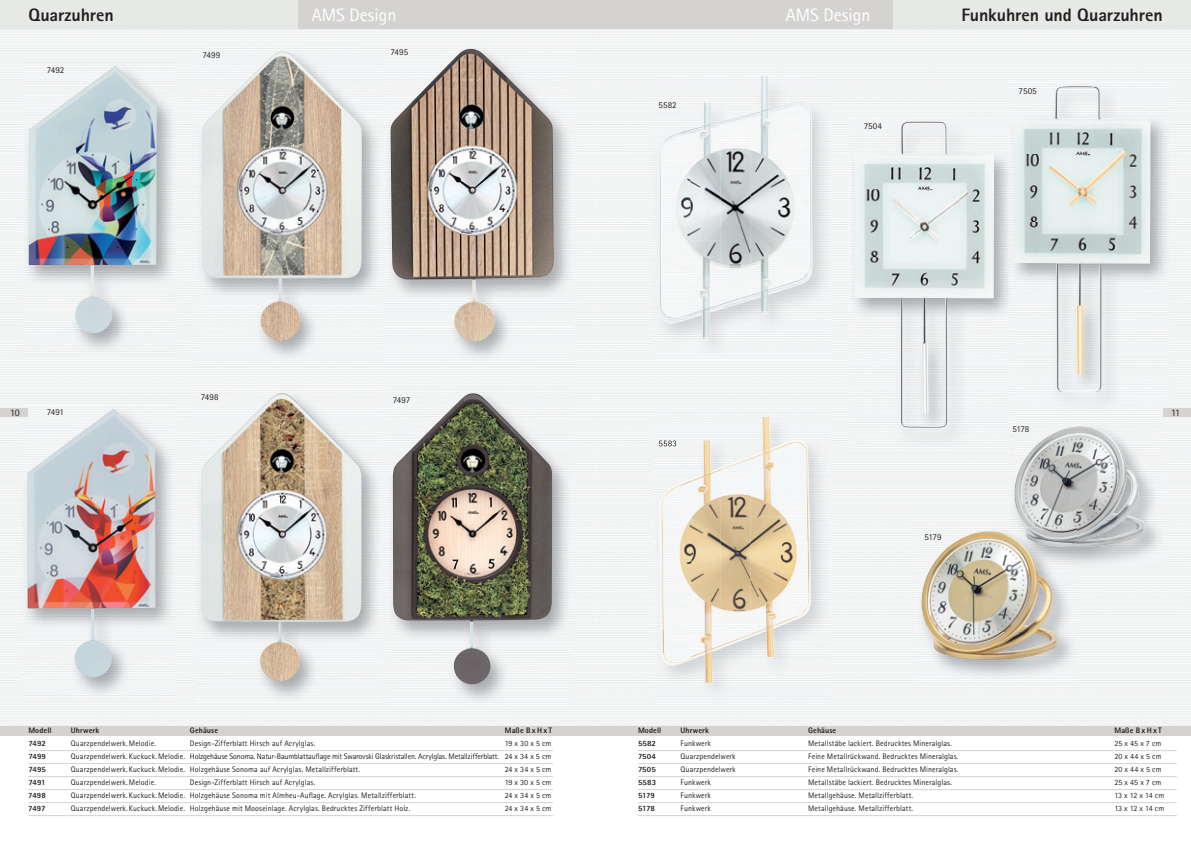
<style>
.page{position:relative;width:1191px;height:842px;background:#fff}
.page>*{position:absolute;margin:0;border:0;box-sizing:border-box;transform-origin:0 0}
.t1{font:800 18px "Rotis Sans Serif";letter-spacing:-.01em;color:#231f20}
.t2{font:18px "Rotis Sans Serif";color:#fff}
.t3{font:10px "Rotis Sans Serif";color:#231f20}
.t4{font:9px "Rotis Sans Serif";letter-spacing:.005em;color:#231f20}
.t5{font:8px "Rotis Sans Serif";letter-spacing:.005em;color:#231f20}
.t6{font:8px "Rotis Sans Serif";letter-spacing:-.02em;color:#231f20}
.t7{font:800 8px "Rotis Sans Serif";letter-spacing:.01em;color:#231f20}
</style>
<div class="page">
<div style="left:595px;top:726px;width:596px;height:10px;background:#d5d3d1"></div>
<div style="left:0;top:726px;width:595px;height:10px;background:#d5d3d1"></div>
<div style="left:595px;top:0;width:596px;height:28px;background:#e7e9e6"></div>
<div style="left:0;top:0;width:595px;height:28px;background:#e7e9e6"></div>
<div style="left:595px;top:0;width:298px;height:28px;background:#d5d3d1"></div>
<div style="left:298px;top:0;width:297px;height:28px;background:#d5d3d1"></div>
<img style="left:849px;top:118px;width:164px;height:331px">
<img style="left:855px;top:122px;width:104px;height:204px">
<img style="left:959px;top:154px;width:34px;height:144px">
<img style="left:901px;top:326px;width:46px;height:102px">
<img style="left:1008px;top:82px;width:162px;height:331px">
<img style="left:1008px;top:118px;width:5px;height:295px">
<img style="left:1014px;top:86px;width:102px;height:204px">
<img style="left:1116px;top:118px;width:34px;height:145px">
<img style="left:1056px;top:290px;width:45px;height:102px">
<img style="left:29px;top:65px;width:128px;height:268px">
<img style="left:202px;top:51px;width:161px;height:290px">
<img style="left:652px;top:74px;width:180px;height:286px">
<img style="left:657px;top:131px;width:31px;height:194px">
<img style="left:811px;top:144px;width:1px;height:32px">
<img style="left:781px;top:176px;width:31px;height:115px">
<img style="left:720px;top:266px;width:30px;height:7px">
<img style="left:750px;top:312px;width:31px;height:2px">
<img style="left:688px;top:312px;width:40px;height:28px">
<hr style="left:638px;top:750px;width:538px;height:1px;background:#d5d3d1">
<hr style="left:638px;top:763px;width:538px;height:1px;background:#d5d3d1">
<hr style="left:638px;top:776px;width:538px;height:1px;background:#d5d3d1">
<hr style="left:638px;top:789px;width:538px;height:1px;background:#d5d3d1">
<hr style="left:638px;top:802px;width:538px;height:1px;background:#d5d3d1">
<hr style="left:638px;top:815px;width:538px;height:1px;background:#d5d3d1">
<hr style="left:28px;top:750px;width:525px;height:1px;background:#d5d3d1">
<hr style="left:28px;top:763px;width:525px;height:1px;background:#d5d3d1">
<hr style="left:28px;top:776px;width:525px;height:1px;background:#d5d3d1">
<hr style="left:28px;top:789px;width:525px;height:1px;background:#d5d3d1">
<hr style="left:28px;top:802px;width:525px;height:1px;background:#d5d3d1">
<hr style="left:28px;top:815px;width:525px;height:1px;background:#d5d3d1">
<img style="left:27px;top:408px;width:128px;height:269px">
<img style="left:1009px;top:422px;width:4px;height:27px">
<img style="left:1014px;top:426px;width:130px;height:121px">
<img style="left:1009px;top:527px;width:68px;height:41px">
<img style="left:1026px;top:527px;width:51px;height:20px">
<img style="left:921px;top:531px;width:136px;height:129px">
<img style="left:676px;top:102px;width:62px;height:28px">
<img style="left:738px;top:76px;width:62px;height:38px">
<img style="left:690px;top:104px;width:30px;height:234px">
<img style="left:750px;top:78px;width:61px;height:195px">
<img style="left:660px;top:130px;width:30px;height:189px">
<img style="left:720px;top:114px;width:30px;height:152px">
<img style="left:720px;top:273px;width:61px;height:39px">
<img style="left:780px;top:273px;width:28px;height:14px">
<img style="left:659px;top:441px;width:17px;height:5px">
<img style="left:689px;top:441px;width:2px;height:39px">
<img style="left:659px;top:480px;width:30px;height:187px">
<img style="left:798px;top:517px;width:13px;height:109px">
<img style="left:689px;top:650px;width:28px;height:33px">
<div style="left:703px;top:417px;width:47px;height:41px;background:#f2f4f4"></div>
<svg style="left:712px;top:654px;width:1px;height:29px"></svg>
<img style="left:691px;top:440px;width:30px;height:210px">
<img style="left:750px;top:417px;width:59px;height:199px">
<img style="left:661px;top:480px;width:30px;height:184px">
<img style="left:720px;top:458px;width:30px;height:188px">
<img style="left:750px;top:616px;width:48px;height:34px">
<img style="left:691px;top:649px;width:21px;height:34px">
<svg style="left:766px;top:629px;width:8px;height:28px"></svg>
<img style="left:201px;top:393px;width:161px;height:288px">
<img style="left:392px;top:393px;width:160px;height:291px">
<img style="left:390px;top:49px;width:164px;height:293px">
<div style="left:0;top:408px;width:28px;height:9px;background:#d5d3d1"></div>
<div style="left:1162px;top:408px;width:29px;height:9px;background:#d5d3d1"></div>
<h1 class="t2" style="left:312px;top:4px;width:86px">AMS Design</h1>
<h1 class="t2" style="left:786px;top:4px;width:86px">AMS Design</h1>
<h1 class="t1" style="left:28px;top:4px;width:87px">Quarzuhren</h1>
<h1 class="t1" style="left:961px;top:4px;width:203px">Funkuhren und Quarzuhren</h1>
<p class="t4" style="left:47px;top:64px;width:19px">7492</p>
<p class="t4" style="left:202px;top:50px;width:19px">7499</p>
<p class="t4" style="left:390px;top:47px;width:19px">7495</p>
<p class="t4" style="left:201px;top:392px;width:19px">7498</p>
<p class="t4" style="left:393px;top:394px;width:19px">7497</p>
<p class="t4" style="left:658px;top:100px;width:20px">5582</p>
<p class="t4" style="left:863px;top:121px;width:20px">7504</p>
<p class="t4" style="left:1018px;top:86px;width:20px">7505</p>
<p class="t4" style="left:47px;top:407px;width:19px">7491</p>
<p class="t3" style="left:10px;top:407px;width:11px">10</p>
<p class="t3" style="left:1171px;top:407px;width:11px">11</p>
<p class="t4" style="left:924px;top:532px;width:19px">5179</p>
<p class="t4" style="left:1012px;top:424px;width:19px">5178</p>
<p class="t7" style="left:28px;top:726px;width:25px">Modell</p>
<p class="t7" style="left:71px;top:726px;width:30px">Uhrwerk</p>
<p class="t7" style="left:190px;top:726px;width:30px">Gehäuse</p>
<p class="t7" style="left:505px;top:726px;width:49px">Maße B x H x T</p>
<p class="t7" style="left:638px;top:726px;width:25px">Modell</p>
<p class="t7" style="left:680px;top:726px;width:30px">Uhrwerk</p>
<p class="t7" style="left:808px;top:726px;width:30px">Gehäuse</p>
<p class="t7" style="left:1114px;top:726px;width:49px">Maße B x H x T</p>
<p class="t7" style="left:28px;top:738px;width:19px">7492</p>
<p class="t5" style="left:71px;top:739px;width:87px">Quarzpendelwerk. Melodie.</p>
<p class="t5" style="left:190px;top:739px;width:127px">Design-Zifferblatt Hirsch auf Acrylglas.</p>
<p class="t5" style="left:505px;top:739px;width:48px">19 x 30 x 5 cm</p>
<p class="t7" style="left:28px;top:751px;width:19px">7499</p>
<p class="t6" style="left:71px;top:752px;width:482px">Quarzpendelwerk. Kuckuck. Melodie. Holzgehäuse Sonoma. Natur-Baumblattauflage mit Swarovski Glaskristallen. Acrylglas. Metallzifferblatt. 24 x 34 x 5 cm</p>
<p class="t7" style="left:28px;top:764px;width:19px">7495</p>
<p class="t5" style="left:71px;top:765px;width:291px">Quarzpendelwerk. Kuckuck. Melodie. Holzgehäuse Sonoma auf Acrylglas. Metallzifferblatt.</p>
<p class="t5" style="left:505px;top:765px;width:48px">24 x 34 x 5 cm</p>
<p class="t7" style="left:28px;top:777px;width:19px">7491</p>
<p class="t5" style="left:71px;top:778px;width:87px">Quarzpendelwerk. Melodie.</p>
<p class="t5" style="left:190px;top:778px;width:127px">Design-Zifferblatt Hirsch auf Acrylglas.</p>
<p class="t5" style="left:505px;top:778px;width:48px">19 x 30 x 5 cm</p>
<p class="t7" style="left:28px;top:790px;width:19px">7498</p>
<p class="t5" style="left:71px;top:791px;width:347px">Quarzpendelwerk. Kuckuck. Melodie. Holzgehäuse Sonoma mit Almheu-Auflage. Acrylglas. Metallzifferblatt.</p>
<p class="t5" style="left:505px;top:791px;width:48px">24 x 34 x 5 cm</p>
<p class="t7" style="left:28px;top:803px;width:19px">7497</p>
<p class="t5" style="left:71px;top:804px;width:341px">Quarzpendelwerk. Kuckuck. Melodie. Holzgehäuse mit Mooseinlage. Acrylglas. Bedrucktes Zifferblatt Holz.</p>
<p class="t5" style="left:505px;top:804px;width:48px">24 x 34 x 5 cm</p>
<p class="t7" style="left:638px;top:738px;width:20px">5582</p>
<p class="t5" style="left:680px;top:739px;width:32px">Funkwerk</p>
<p class="t5" style="left:808px;top:739px;width:145px">Metallstäbe lackiert. Bedrucktes Mineralglas.</p>
<p class="t5" style="left:1114px;top:739px;width:49px">25 x 45 x 7 cm</p>
<p class="t7" style="left:638px;top:751px;width:19px">7504</p>
<p class="t5" style="left:680px;top:752px;width:57px">Quarzpendelwerk</p>
<p class="t5" style="left:808px;top:752px;width:152px">Feine Metallrückwand. Bedrucktes Mineralglas.</p>
<p class="t5" style="left:1114px;top:752px;width:49px">20 x 44 x 5 cm</p>
<p class="t7" style="left:638px;top:764px;width:19px">7505</p>
<p class="t5" style="left:680px;top:765px;width:57px">Quarzpendelwerk</p>
<p class="t5" style="left:808px;top:765px;width:152px">Feine Metallrückwand. Bedrucktes Mineralglas.</p>
<p class="t5" style="left:1114px;top:765px;width:49px">20 x 44 x 5 cm</p>
<p class="t7" style="left:638px;top:777px;width:20px">5583</p>
<p class="t5" style="left:680px;top:778px;width:32px">Funkwerk</p>
<p class="t5" style="left:808px;top:778px;width:145px">Metallstäbe lackiert. Bedrucktes Mineralglas.</p>
<p class="t5" style="left:1114px;top:778px;width:49px">25 x 45 x 7 cm</p>
<p class="t7" style="left:638px;top:790px;width:18px">5179</p>
<p class="t5" style="left:680px;top:791px;width:32px">Funkwerk</p>
<p class="t5" style="left:808px;top:791px;width:107px">Metallgehäuse. Metallzifferblatt.</p>
<p class="t5" style="left:1114px;top:791px;width:51px">13 x 12 x 14 cm</p>
<p class="t7" style="left:638px;top:803px;width:18px">5178</p>
<p class="t5" style="left:680px;top:804px;width:32px">Funkwerk</p>
<p class="t5" style="left:808px;top:804px;width:107px">Metallgehäuse. Metallzifferblatt.</p>
<p class="t5" style="left:1114px;top:804px;width:51px">13 x 12 x 14 cm</p>
</div>
